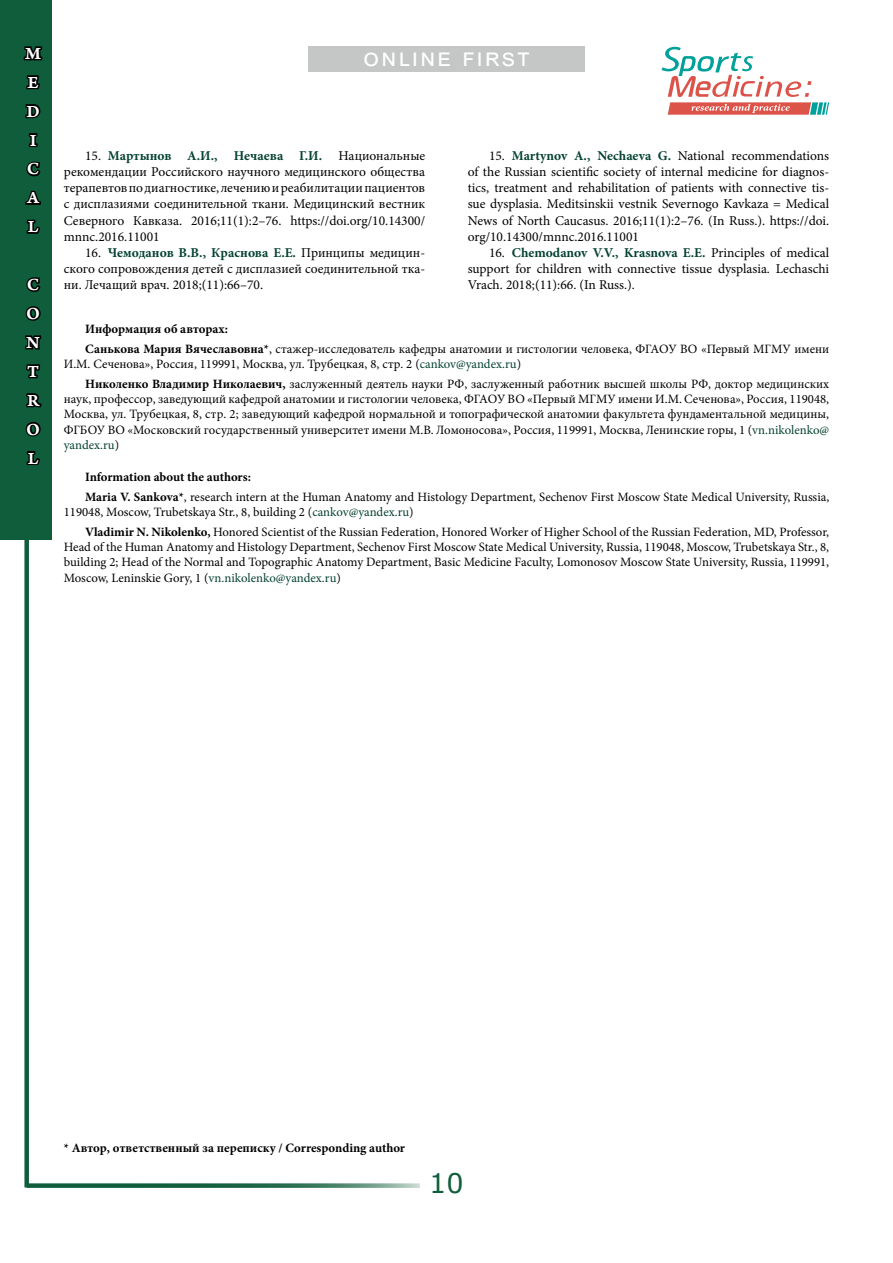
<style>
.page{position:relative;width:893px;height:1263px;background:#fff}
.page>*{position:absolute;margin:0;border:0;box-sizing:border-box;transform-origin:0 0}
.t1{font:27px "Verdana";color:#0f5d3b}
.t2{font:24px "Arial";letter-spacing:.1em;color:#fff}
.t3{font:18px/29px "Arno Pro Smbd Caption";color:#fff}
.t4{font:13.5px/16.2px "Minion Pro";color:#000;text-align:justify}
.сведения{font:12.75px/15.3px "Minion Pro";color:#000}
.Автор_ответственный{font:700 12.75px "Minion Pro";color:#000}
.Информация_заг{font:700 12.75px "Minion Pro";color:#000}
.s1{font-weight:700;color:#054232}
.s2{font-weight:700}
.s3{color:#054232}
</style>
<div class="page">
<div style="left:24px;top:112px;width:5px;height:1075px;background:#0f5d3b"></div>
<svg style="left:27px;top:1183px;width:393px;height:5px;background:#438065"></svg>
<svg style="left:661px;top:47px;width:168px;height:68px"></svg>
<div style="left:0;top:0;width:52px;height:540px;background:#0f5d3b"></div>
<svg style="left:23px;top:46px;width:20px;height:44px"></svg>
<svg style="left:25px;top:104px;width:16px;height:15px"></svg>
<svg style="left:28px;top:133px;width:10px;height:15px"></svg>
<svg style="left:25px;top:161px;width:16px;height:73px"></svg>
<svg style="left:25px;top:277px;width:17px;height:73px"></svg>
<svg style="left:25px;top:364px;width:17px;height:101px"></svg>
<div style="left:308px;top:46px;width:277px;height:26px;background:#c5c6c6"></div>
<h3 class="t3" style="left:25px;top:40px;width:18px">M<br>E<br>D<br>I<br>C<br>A<br>L</h3>
<h3 class="t3" style="left:26px;top:271px;width:15px;text-align:justify">C O N T R O L</h3>
<h2 class="t2" style="left:364px;top:42px;width:168px">online first</h2>
<p class="t4" style="left:64px;top:147px;width:363px;text-indent:21px">15. <span class="s1">Мартынов А.И., Нечаева Г.И.</span> Национальные рекомендации Российского научного медицинского общества терапевтов по диагностике, лечению и реабилитации пациентов с дисплазиями соединительной ткани. Медицинский вестник Северного Кавказа. 2016;11(1):2–76. https://doi.org/10.14300/ mnnc.2016.11001</p>
<p class="t4" style="left:64px;top:245px;width:363px;text-indent:21px">16. <span class="s1">Чемоданов В.В., Краснова Е.Е.</span> Принципы медицин&shy;ского сопровождения детей с дисплазией соединительной тка&shy;ни. Лечащий врач. 2018;(11):66–70.</p>
<p class="t4" style="left:468px;top:147px;width:363px;text-indent:21px">15. <span class="s1">Martynov A., Nechaeva G.</span> National recommendations of the Russian scientific society of internal medicine for diagnos&shy;tics, treatment and rehabilitation of patients with connective tis&shy;sue dysplasia. Meditsinskii vestnik Severnogo Kavkaza = Medical News of North Caucasus. 2016;11(1):2–76. (In Russ.). https://doi. org/10.14300/mnnc.2016.11001</p>
<p class="t4" style="left:468px;top:245px;width:363px;text-indent:21px">16. <span class="s1">Chemodanov V.V., Krasnova E.E.</span> Principles of medical support for children with connective tissue dysplasia. Lechaschi Vrach. 2018;(11):66. (In Russ.).</p>
<p class="Информация_заг" style="left:85px;top:320px;width:144px">Информация об авторах:</p>
<p class="сведения" style="left:64px;top:341px;width:767px;text-indent:21px"><span class="s2">Санькова Мария Вячеславовна*</span>, стажер-исследователь кафедры анатомии и гистологии человека, ФГАОУ ВО «Первый МГМУ имени<br>И.М. Сеченова», Россия, 119991, Москва, ул. Трубецкая, 8, стр. 2 (<span class="s3">cankov@yandex.ru</span>)</p>
<p class="сведения" style="left:64px;top:376px;width:767px;text-align:justify;text-indent:21px"><span class="s2">Николенко Владимир Николаевич,</span> заслуженный деятель науки РФ, заслуженный работник высшей школы РФ, доктор медицинских наук, профессор, заведующий кафедрой анатомии и гистологии человека, ФГАОУ ВО «Первый МГМУ имени И.М. Сеченова», Россия, 119048, Москва, ул. Трубецкая, 8, стр. 2; заведующий кафедрой нормальной и топографической анатомии факультета фундаментальной медицины, ФГБОУ ВО «Московский государственный университет имени М.В. Ломоносова», Россия, 119991, Москва, Ленинские горы, 1 (<span class="s3">vn.nikolenko@ yandex.ru</span>)</p>
<p class="Информация_заг" style="left:85px;top:468px;width:167px">Information about the authors:</p>
<p class="сведения" style="left:64px;top:489px;width:767px;text-indent:21px"><span class="s2">Maria V. Sankova*</span>, research intern at the Human Anatomy and Histology Department, Sechenov First Moscow State Medical University, Russia,<br>119048, Moscow, Trubetskaya Str., 8, building 2 (<span class="s3">cankov@yandex.ru</span>)</p>
<p class="сведения" style="left:64px;top:524px;width:767px;text-align:justify;text-indent:21px"><span class="s2">Vladimir N. Nikolenko,</span> Honored Scientist of the Russian Federation, Honored Worker of Higher School of the Russian Federation, MD, Professor, Head of the Human Anatomy and Histology Department, Sechenov First Moscow State Medical University, Russia, 119048, Moscow, Trubetskaya Str., 8, building 2; Head of the Normal and Topographic Anatomy Department, Basic Medicine Faculty, Lomonosov Moscow State University, Russia, 119991, Moscow, Leninskie Gory, 1 (<span class="s3">vn.nikolenko@yandex.ru</span>)</p>
<p class="Автор_ответственный" style="left:64px;top:1139px;width:343px">* Автор, ответственный за переписку / Corresponding author</p>
<h1 class="t1" style="left:429px;top:1164px;width:36px">10</h1>
</div>
